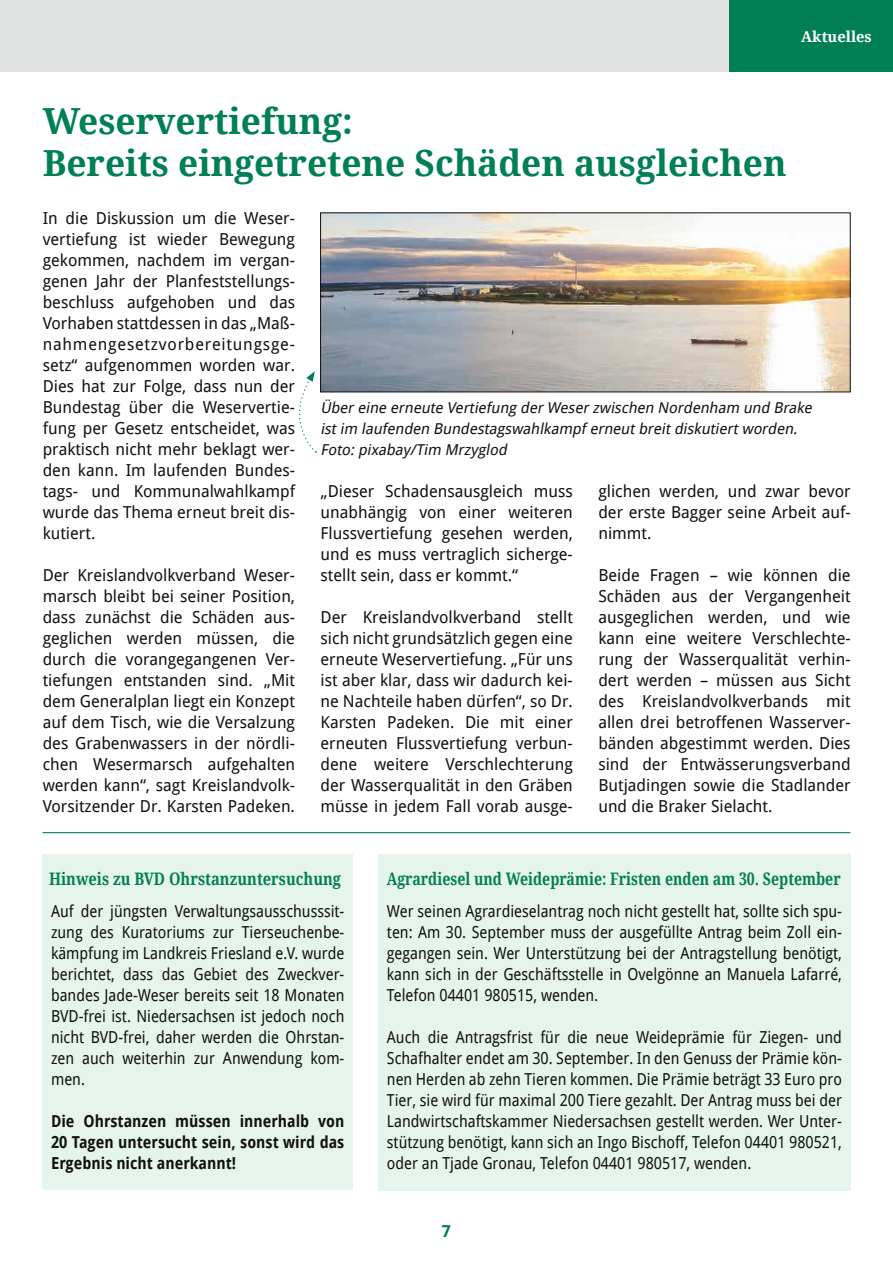
<style>
.page{position:relative;width:893px;height:1263px;background:#fff}
.page>*{position:absolute;margin:0;border:0;box-sizing:border-box;transform-origin:0 0}
.t1{font:700 36px/42px "Droid Serif";color:#007f55}
.t2{font:700 17.25px "Droid Serif";color:#007f55;scale:.82 1}
.t3{font:700 17.25px "Droid Serif";color:#007f55;scale:.85 1}
.t4{font:16.5px/21px "Droid Sans";color:#11110f;text-align:justify}
.t5{font:16.5px/21px "Droid Sans";color:#11110f;text-align:justify;scale:.9 1}
.t6{font:700 16.5px/21px "Droid Sans";color:#11110f;text-align:justify;scale:.9 1}
.t7{font:700 16.5px "Droid Sans";color:#007f55}
.t8{font:italic 15px/21px "Droid Sans";color:#11110f}
.t9{font:700 15px "Droid Serif";color:#fff}
</style>
<div class="page">
<div style="left:0;top:0;width:893px;height:72px;background:#e0e2e2"></div>
<div style="left:729px;top:0;width:164px;height:72px;background:#007f55"></div>
<div style="left:43px;top:854px;width:310px;height:336px;background:#e6f5ec"></div>
<div style="left:378px;top:854px;width:472px;height:336px;background:#e6f5ec"></div>
<hr style="left:43px;top:832px;width:807px;height:1px;background:#007f55">
<img style="left:322px;top:215px;width:526px;height:175px">
<svg style="left:299px;top:371px;width:17px;height:81px"></svg>
<p class="t9" style="left:801px;top:28px;width:72px">Aktuelles</p>
<h1 class="t1" style="left:43px;top:101px;width:745px">Weservertiefung:<br>Bereits eingetretene Schäden ausgleichen</h1>
<p class="t4" style="left:43px;top:208px;width:254px">In die Diskussion um die Weser&shy;vertiefung ist wieder Bewegung gekommen, nachdem im vergan&shy;genen Jahr der Planfeststellungs&shy;beschluss aufgehoben und das Vorhaben stattdessen in das „Maß&shy;nahmengesetzvorbereitungsge&shy;setz“ aufgenommen worden war.<br>Dies hat zur Folge, dass nun der Bundestag über die Weservertie&shy;fung per Gesetz entscheidet, was praktisch nicht mehr beklagt wer&shy;den kann. Im laufenden Bundes&shy;tags- und Kommunalwahlkampf wurde das Thema erneut breit dis&shy;kutiert.</p>
<p class="t4" style="left:43px;top:565px;width:254px">Der Kreislandvolkverband Weser&shy;marsch bleibt bei seiner Position, dass zunächst die Schäden aus&shy;geglichen werden müssen, die durch die vorangegangenen Ver&shy;tiefungen entstanden sind. „Mit dem Generalplan liegt ein Konzept auf dem Tisch, wie die Versalzung des Grabenwassers in der nördli&shy;chen Wesermarsch aufgehalten werden kann“, sagt Kreislandvolk-Vorsitzender Dr. Karsten Padeken.</p>
<p class="t8" style="left:320px;top:397px;width:496px">Über eine erneute Vertiefung der Weser zwischen Nordenham und Brake istim laufenden Bundestagswahlkampf erneutbreitdiskutiertworden.<br>Foto:pixabay/Tim Mrzyglod</p>
<p class="t4" style="left:321px;top:481px;width:254px">„Dieser Schadensausgleich muss unabhängig von einer weiteren Flussvertiefung gesehen werden, und es muss vertraglich sicherge&shy;stellt sein, dass er kommt.“</p>
<p class="t4" style="left:321px;top:607px;width:254px">Der Kreislandvolkverband stellt sich nicht grundsätzlich gegen eine erneute Weservertiefung. „Für uns ist aber klar, dass wir dadurch kei&shy;ne Nachteile haben dürfen“, so Dr.<br>Karsten Padeken. Die mit einer erneuten Flussvertiefung verbun&shy;dene weitere Verschlechterung der Wasserqualität in den Gräben müsse in jedem Fall vorab ausge-</p>
<p class="t4" style="left:598px;top:481px;width:254px">glichen werden, und zwar bevor der erste Bagger seine Arbeit auf&shy;nimmt.</p>
<p class="t4" style="left:598px;top:565px;width:254px">Beide Fragen – wie können die Schäden aus der Vergangenheit ausgeglichen werden, und wie kann eine weitere Verschlechte&shy;rung der Wasserqualität verhin&shy;dert werden – müssen aus Sicht des Kreislandvolkverbands mit allen drei betroffenen Wasserver&shy;bänden abgestimmt werden. Dies sind der Entwässerungsverband Butjadingen sowie die Stadlander und die Braker Sielacht.</p>
<p class="t3" style="left:49px;top:869px;width:345px">Hinweis zu BVD Ohrstanzuntersuchung</p>
<p class="t5" style="left:51px;top:901px;width:327px">Auf der jüngsten Verwaltungsausschusssit&shy;zung des Kuratoriums zur Tierseuchenbe&shy;kämpfung im Landkreis Friesland e.V. wurde berichtet, dass das Gebiet des Zweckver&shy;bandes Jade-Weser bereits seit 18 Monaten BVD-frei ist. Niedersachsen ist jedoch noch nicht BVD-frei, daher werden die Ohrstan&shy;zen auch weiterhin zur Anwendung kom&shy;men.</p>
<p class="t6" style="left:51px;top:1111px;width:328px">Die Ohrstanzen müssen innerhalb von 20 Tagen untersucht sein, sonst wird das Ergebnis nicht anerkannt!</p>
<p class="t2" style="left:387px;top:869px;width:555px">Agrardiesel und Weideprämie: Fristen enden am 30. September</p>
<p class="t5" style="left:387px;top:901px;width:507px">Wer seinen Agrardieselantrag noch nicht gestellt hat, sollte sich spu&shy;ten: Am 30. September muss der ausgefüllte Antrag beim Zoll ein&shy;gegangen sein. Wer Unterstützung bei der Antragstellung benötigt, kann sich in der Geschäftsstelle in Ovelgönne an Manuela Lafarré, Telefon 04401 980515, wenden.</p>
<p class="t5" style="left:387px;top:1027px;width:507px">Auch die Antragsfrist für die neue Weideprämie für Ziegen- und Schafhalter endet am 30. September. In den Genuss der Prämie kön&shy;nen Herden ab zehn Tieren kommen. Die Prämie beträgt 33 Euro pro Tier, sie wird für maximal 200 Tiere gezahlt. Der Antrag muss bei der Landwirtschaftskammer Niedersachsen gestellt werden. Wer Unter&shy;stützung benötigt, kann sich an Ingo Bischoff, Telefon 04401 980521, oder an Tjade Gronau, Telefon 04401 980517, wenden.</p>
<p class="t7" style="left:442px;top:1222px;width:11px">7</p>
</div>
